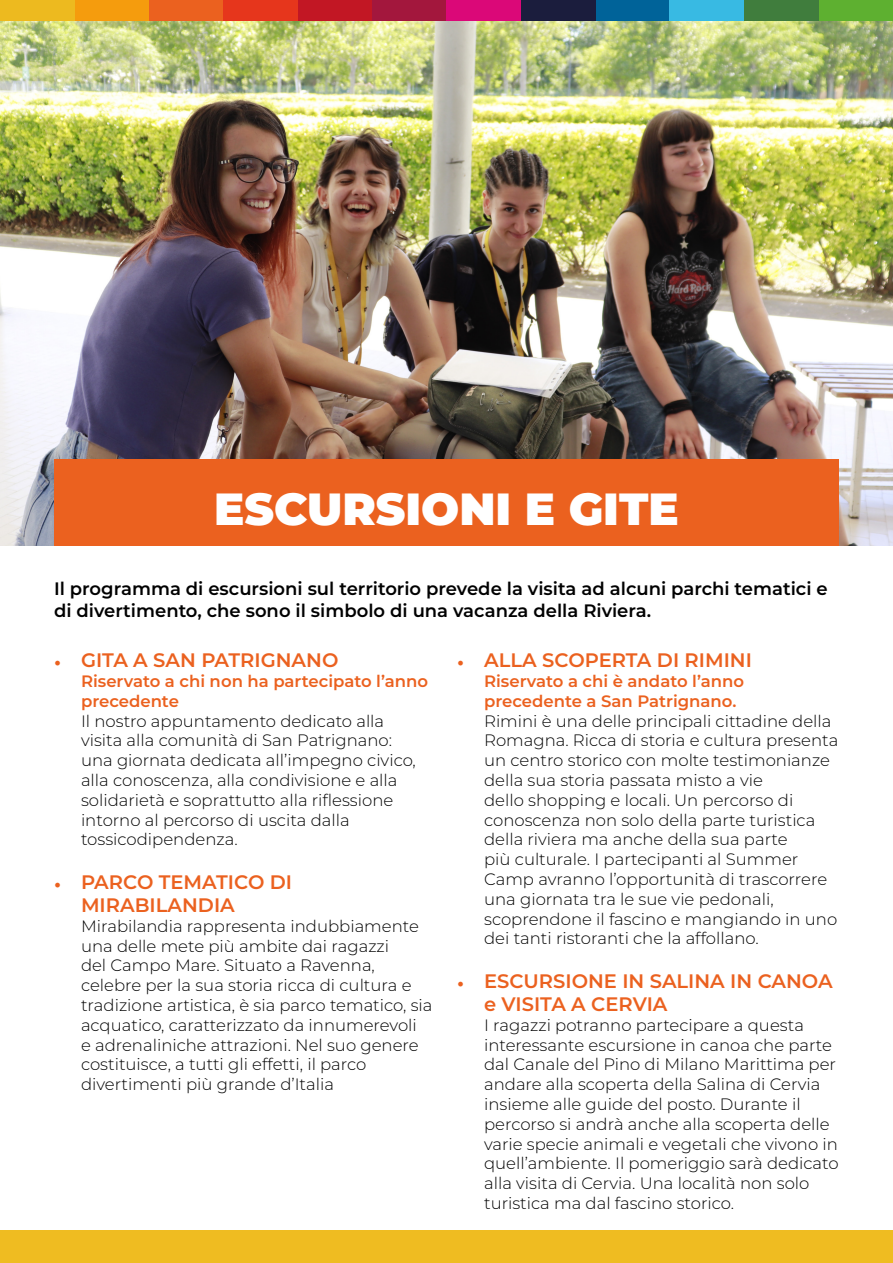
<style>
.page{position:relative;width:893px;height:1263px;background:#fff}
.page>*{position:absolute;margin:0;border:0;box-sizing:border-box;transform-origin:0 0}
.t1{font:900 45px "Montserrat";color:#fff}
.t2{font:600 19.5px/23.4px "Montserrat";color:#eb611f}
.t3{font:600 18px/21.6px "Montserrat";color:#000}
.t4{font:300 16.5px/19.8px "Montserrat";color:#000}
.t5{font:600 16.5px/19.8px "Montserrat";color:#eb611f}
.s1{font-family:"Minion Pro";font-weight:400;font-size:18px}
</style>
<div class="page">
<div style="left:0;top:1230px;width:893px;height:33px;background:#efbc21"></div>
<div style="left:372px;top:0;width:74px;height:21px;background:#a3173d"></div>
<div style="left:819px;top:0;width:74px;height:21px;background:#5eb030"></div>
<div style="left:149px;top:0;width:74px;height:21px;background:#eb611f"></div>
<div style="left:595px;top:0;width:75px;height:21px;background:#006399"></div>
<div style="left:298px;top:0;width:74px;height:21px;background:#c21724"></div>
<div style="left:744px;top:0;width:75px;height:21px;background:#407d3d"></div>
<div style="left:74px;top:0;width:75px;height:21px;background:#f59c0d"></div>
<div style="left:521px;top:0;width:74px;height:21px;background:#1b1d3d"></div>
<div style="left:223px;top:0;width:75px;height:21px;background:#e6361c"></div>
<div style="left:670px;top:0;width:74px;height:21px;background:#38bae3"></div>
<div style="left:0;top:0;width:74px;height:21px;background:#edba1f"></div>
<div style="left:446px;top:0;width:75px;height:21px;background:#db0878"></div>
<img style="left:0;top:21px;width:893px;height:524px">
<div style="left:54px;top:460px;width:785px;height:86px;background:#eb611f"></div>
<h1 class="t1" style="left:214px;top:475px;width:466px">ESCURSIONI E GITE</h1>
<p class="t3" style="left:54px;top:577px;width:775px">Il programma di escursioni sul territorio prevede la visita ad alcuni parchi tematici e di divertimento, che sono il simbolo di una vacanza della Riviera.</p>
<p class="t2" style="left:54px;top:648px;width:286px"><span class="s1">•</span> GITA A SAN PATRIGNANO</p>
<p class="t5" style="left:81px;top:670px;width:349px">Riservato a chi non ha partecipato l’anno precedente</p>
<p class="t4" style="left:81px;top:710px;width:336px">Il nostro appuntamento dedicato alla visita alla comunità di San Patrignano: una giornata dedicata all’impegno civico, alla conoscenza, alla condivisione e alla solidarietà e soprattutto alla riflessione intorno al percorso di uscita dalla tossicodipendenza.</p>
<p class="t2" style="left:81px;top:869px;width:213px;text-indent:-27px"><span class="s1">•</span> PARCO TEMATICO DI<br>MIRABILANDIA</p>
<p class="t4" style="left:81px;top:915px;width:353px">Mirabilandia rappresenta indubbiamente una delle mete più ambite dai ragazzi<br>del Campo Mare. Situato a Ravenna, celebre per la sua storia ricca di cultura e tradizione artistica, è sia parco tematico, sia acquatico, caratterizzato da innumerevoli<br>e adrenaliniche attrazioni. Nel suo genere costituisce, a tutti gli effetti, il parco divertimenti più grande d’Italia</p>
<p class="t2" style="left:457px;top:648px;width:296px"><span class="s1">•</span> ALLA SCOPERTA DI RIMINI</p>
<p class="t5" style="left:484px;top:670px;width:262px">Riservato a chi è andato l’anno precedente a San Patrignano.</p>
<p class="t4" style="left:484px;top:710px;width:356px">Rimini è una delle principali cittadine della Romagna. Ricca di storia e cultura presenta un centro storico con molte testimonianze della sua storia passata misto a vie<br>dello shopping e locali. Un percorso di conoscenza non solo della parte turistica della riviera ma anche della sua parte<br>più culturale. I partecipanti al Summer Camp avranno l’opportunità di trascorrere una giornata tra le sue vie pedonali, scoprendone il fascino e mangiando in uno dei tanti ristoranti che la affollano.</p>
<p class="t2" style="left:484px;top:968px;width:350px;text-indent:-27px"><span class="s1">•</span> ESCURSIONE IN SALINA IN CANOA e VISITA A CERVIA</p>
<p class="t4" style="left:484px;top:1014px;width:356px">I ragazzi potranno partecipare a questa interessante escursione in canoa che parte dal Canale del Pino di Milano Marittima per andare alla scoperta della Salina di Cervia insieme alle guide del posto. Durante il percorso si andrà anche alla scoperta delle varie specie animali e vegetali che vivono in quell’ambiente. Il pomeriggio sarà dedicato alla visita di Cervia. Una località non solo turistica ma dal fascino storico.</p>
</div>
